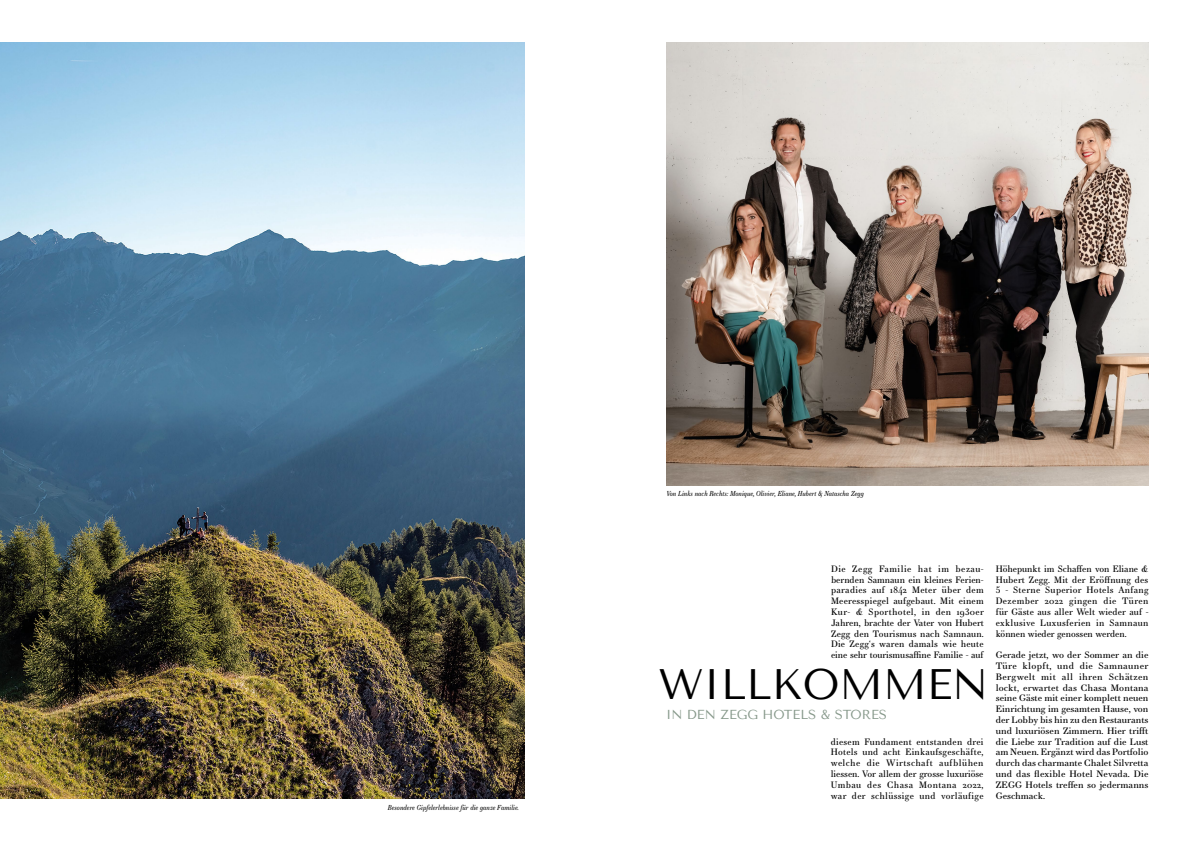
<style>
.page{position:relative;width:1191px;height:842px;background:#fff}
.page>*{position:absolute;margin:0;border:0;box-sizing:border-box;transform-origin:0 0}
.t1{font:42.5px "Tenor Sans";color:#000}
.t2{font:13px "Tenor Sans";color:#86988a}
.t3{font:9px/10.8px "Essonnes Text";letter-spacing:.005em;color:#000;text-align:justify}
.t4{font:9px/10.8px "Essonnes Text";letter-spacing:.005em;color:#000;text-align:justify;scale:1.05 1}
.t5{font:italic 7px "Essonnes Text";color:#000;scale:.87 1}
</style>
<div class="page">
<img style="left:0;top:43px;width:524px;height:756px">
<img style="left:666px;top:43px;width:482px;height:442px">
<p class="t5" style="left:388px;top:802px;width:152px">Besondere Gipfelerlebnisse für die ganze Familie.</p>
<p class="t5" style="left:666px;top:489px;width:228px">Von Links nach Rechts: Monique, Olivier, Eliane, Hubert &amp; Natascha Zegg</p>
<p class="t3" style="left:831px;top:563px;width:154px">Die Zegg Familie hat im bezau&shy;bernden Samnaun ein kleines Ferien&shy;paradies auf 1842 Meter über dem Meeresspiegel aufgebaut. Mit einem Kur- &amp; Sporthotel, in den 1930er Jahren, brachte der Vater von Hubert Zegg den Tourismus nach Samnaun.<br>Die Zegg‘s waren damals wie heute eine sehr tourismusaffine Familie - auf</p>
<h1 class="t1" style="left:658px;top:660px;width:331px">WILLKOMMEN</h1>
<h2 class="t2" style="left:666px;top:707px;width:222px">IN DEN ZEGG HOTELS &amp; STORES</h2>
<p class="t3" style="left:831px;top:736px;width:154px">diesem Fundament entstanden drei Hotels und acht Einkaufsgeschäfte, welche die Wirtschaft aufblühen liessen. Vor allem der grosse luxuriöse Umbau des Chasa Montana 2022, war der schlüssige und vorläufige</p>
<p class="t3" style="left:995px;top:563px;width:154px">Höhepunkt im Schaffen von Eliane &amp; Hubert Zegg. Mit der Eröffnung des 5 - Sterne Superior Hotels Anfang Dezember 2022 gingen die Türen für Gäste aus aller Welt wieder auf - exklusive Luxusferien in Samnaun können wieder genossen werden.</p>
<p class="t4" style="left:995px;top:649px;width:147px">Gerade jetzt, wo der Sommer an die Türe klopft, und die Samnauner Bergwelt mit all ihren Schätzen lockt, erwartet das Chasa Montana seine Gäste mit einer komplett neuen Einrichtung im gesamten Hause, von der Lobby bis hin zu den Restaurants und luxuriösen Zimmern. Hier trifft die Liebe zur Tradition auf die Lust am Neuen. Ergänzt wird das Portfolio durch das charmante Chalet Silvretta und das flexible Hotel Nevada. Die ZEGG Hotels treffen so jedermanns Geschmack.</p>
</div>
